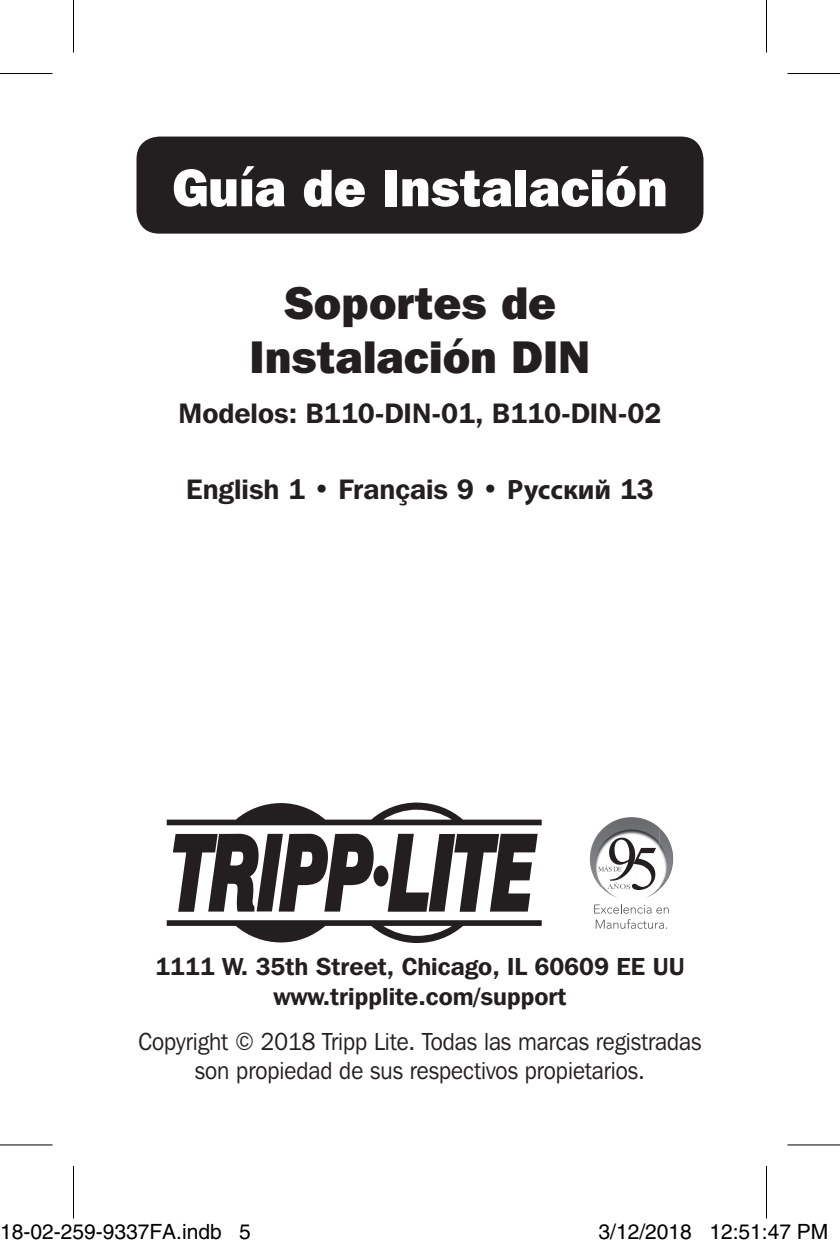
<style>
.page{position:relative;width:840px;height:1250px;background:#fff}
.page>*{position:absolute;margin:0;border:0;box-sizing:border-box;transform-origin:0 0}
.t1{font:800 52.5px "Franklin Gothic IT Cby BT";color:#fff}
.t2{font:800 45.5px/54.6px "Franklin Gothic IT Cby BT";color:#231f20;text-align:center}
.t3{font:600 28px "Franklin Gothic IT Cby BT";color:#231f20}
.t4{font:24.5px/29.4px "Franklin Gothic IT Cby BT";color:#231f20;text-align:center;scale:.93 1}
.t5{font:600 24.5px/29.4px "Franklin Gothic IT Cby BT";color:#231f20;text-align:center}
.t6{font:21px "Helvetica";color:#000}
.s1{font-family:"Myriad Pro";font-weight:700}
</style>
<div class="page">
<div style="left:136px;top:136px;width:568px;height:98px;background:#231f20;border-radius:23px"></div>
<div style="left:374px;top:865px;width:14px;height:21px;background:#231f20;border-radius:50%"></div>
<svg style="left:173px;top:833px;width:202px;height:78px"></svg>
<svg style="left:388px;top:833px;width:150px;height:78px"></svg>
<svg style="left:167px;top:802px;width:375px;height:23px"></svg>
<svg style="left:167px;top:920px;width:375px;height:23px"></svg>
<img style="left:595px;top:817px;width:34px;height:22px">
<img style="left:659px;top:835px;width:14px;height:54px">
<img style="left:604px;top:890px;width:47px;height:8px">
<svg style="left:594px;top:904px;width:75px;height:9px"></svg>
<svg style="left:596px;top:919px;width:71px;height:9px"></svg>
<svg style="left:598px;top:837px;width:58px;height:53px"></svg>
<svg style="left:0;top:1145px;width:52px;height:1px"></svg>
<svg style="left:788px;top:1145px;width:52px;height:1px"></svg>
<hr style="left:0;top:73px;width:52px;height:1px;background:#000">
<hr style="left:788px;top:73px;width:52px;height:1px;background:#000">
<hr style="left:0;top:1144px;width:52px;height:1px;background:#000">
<hr style="left:788px;top:1144px;width:52px;height:1px;background:#000">
<hr style="left:73px;top:0;width:1px;height:52px;background:#000">
<hr style="left:73px;top:1166px;width:1px;height:52px;background:#000">
<hr style="left:766px;top:0;width:1px;height:52px;background:#000">
<hr style="left:766px;top:1166px;width:1px;height:52px;background:#000">
<div style="left:32px;top:1225px;width:8px;height:13px;border:1px solid #fff;border-radius:50%"></div>
<div style="left:30px;top:1224px;width:12px;height:16px;border:1px solid #fff;border-radius:50%"></div>
<div style="left:659px;top:1225px;width:8px;height:13px;border:1px solid #fff;border-radius:50%"></div>
<div style="left:657px;top:1224px;width:11px;height:16px;border:1px solid #fff;border-radius:50%"></div>
<p class="t1" style="left:172px;top:154px;width:497px">Guía de Instalación</p>
<p class="t2" style="left:250px;top:274px;width:342px">Soportes de<br>Instalación DIN</p>
<p class="t3" style="left:179px;top:395px;width:484px">Modelos: B110-DIN-01, B110-DIN-02</p>
<p class="t3" style="left:186px;top:472px;width:469px">English 1 • Français 9 • <span class="s1">Русский</span> 13</p>
<p class="t5" style="left:155px;top:951px;width:531px">1111 W. 35th Street, Chicago, IL 60609 EE UU www.tripplite.com/support</p>
<p class="t4" style="left:138px;top:1026px;width:607px">Copyright © 2018 Tripp Lite. Todas las marcas registradas son propiedad de sus respectivos propietarios.</p>
<p class="t6" style="left:0;top:1219px;width:252px">18-02-259-9337FA.indb 5</p>
<p class="t6" style="left:598px;top:1219px;width:231px">3/12/2018 12:51:47 PM</p>
</div>
